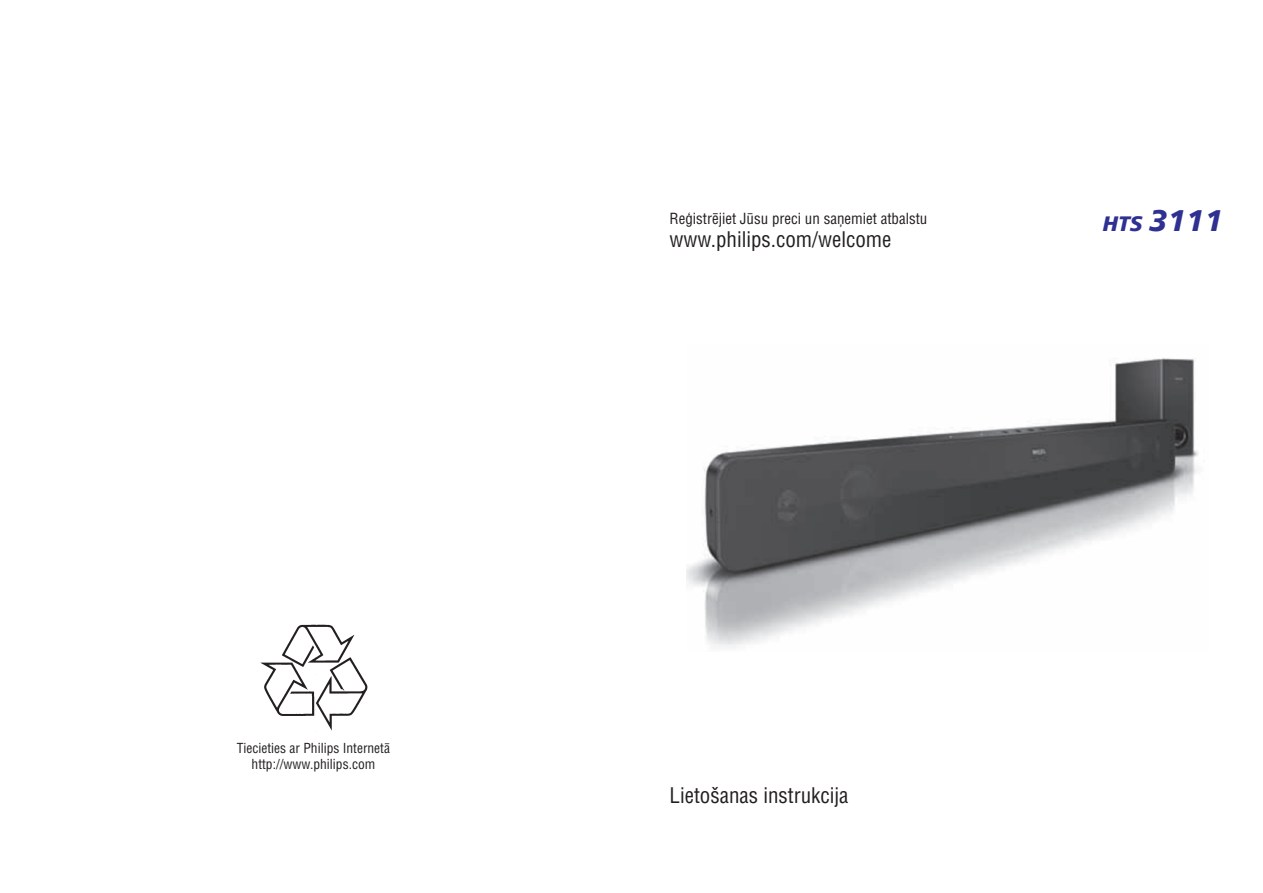
<style>
.page{position:relative;width:1263px;height:893px;background:#fff}
.page>*{position:absolute;margin:0;border:0;box-sizing:border-box;transform-origin:0 0}
.t1{font:italic 30px "Rim Humanist 777 Blk BT";color:#2e3092}
.t2{font:21px "Rim Helvetica Condensed";color:#231f20}
.t3{font:15px "Rim Helvetica Condensed";color:#231f20}
.t4{font:13.5px/15.9px "Rim Helvetica Condensed";color:#231f20;text-align:center}
.s1{font-size:21px}
</style>
<div class="page">
<img style="left:260px;top:624px;width:108px;height:108px">
<img style="left:686px;top:358px;width:513px;height:289px">
<p class="t4" style="left:237px;top:741px;width:155px">Tiecieties ar Philips Internetâ http://www.philips.com</p>
<p class="t3" style="left:669px;top:212px;width:259px">Reìistrçjiet Jûsu preci un saòemiet atbalstu</p>
<h2 class="t2" style="left:669px;top:231px;width:224px">www.philips.com/welcome</h2>
<h1 class="t1" style="left:1103px;top:203px;width:122px"><span class="s1">HTS</span> 3111</h1>
<h2 class="t2" style="left:669px;top:788px;width:180px">Lietoðanas instrukcija</h2>
</div>
